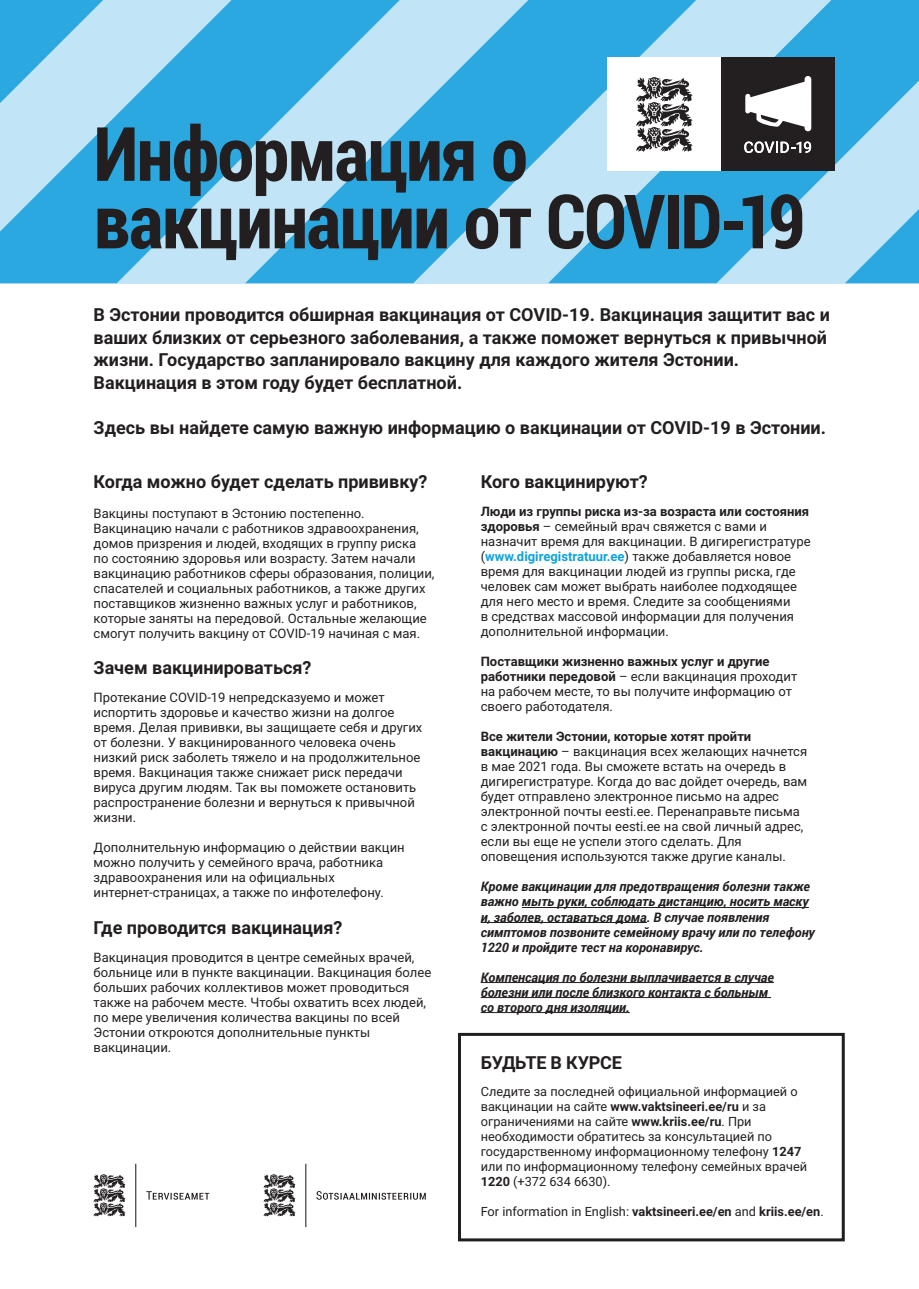
<style>
.page{position:relative;width:919px;height:1289px;background:#fff}
.page>*{position:absolute;margin:0;border:0;box-sizing:border-box;transform-origin:0 0}
.t1{font:700 75px/67.5px "Roboto Condensed";letter-spacing:-.02em;color:#231f20}
.t2{font:700 18px/22.5px "Roboto";color:#231f20}
.t3{font:13.05px/15px "Roboto";color:#231f20}
.t4{font:italic 700 13.05px/15px "Roboto";color:#231f20}
.t5{font:12.75px/15px "Roboto";color:#231f20}
.s1{font-weight:700}
.s2{font-weight:700;color:#0fa2dd}
</style>
<div class="page">
<svg style="left:0;top:0;width:245px;height:283px;background:#6bc1e9"></svg>
<svg style="left:245px;top:0;width:303px;height:283px;background:#6bc2e9"></svg>
<svg style="left:548px;top:0;width:370px;height:283px;background:#6cc1e8"></svg>
<svg style="left:844px;top:209px;width:74px;height:74px;background:#78c6eb"></svg>
<hr style="left:522px;top:907px;width:286px;height:1px;background:#231f20">
<hr style="left:480px;top:922px;width:166px;height:1px;background:#231f20">
<hr style="left:480px;top:982px;width:293px;height:1px;background:#231f20">
<hr style="left:480px;top:997px;width:291px;height:1px;background:#231f20">
<hr style="left:480px;top:1012px;width:149px;height:1px;background:#231f20">
<div style="left:458px;top:1032px;width:386px;height:209px;border:3px solid #211e1e"></div>
<div style="left:607px;top:58px;width:114px;height:113px;background:#fff"></div>
<svg style="left:636px;top:77px;width:56px;height:75px"></svg>
<div style="left:721px;top:58px;width:113px;height:113px;background:#231f20"></div>
<svg style="left:744px;top:141px;width:67px;height:12px"></svg>
<svg style="left:745px;top:76px;width:66px;height:55px"></svg>
<svg style="left:263px;top:1163px;width:43px;height:63px"></svg>
<svg style="left:316px;top:1191px;width:110px;height:8px"></svg>
<svg style="left:94px;top:1163px;width:42px;height:63px"></svg>
<svg style="left:146px;top:1191px;width:63px;height:8px"></svg>
<h1 class="t1" style="left:94px;top:117px;width:713px">Информация о вакцинации от COVID-19</h1>
<p class="t2" style="left:94px;top:303px;width:738px">В Эстонии проводится обширная вакцинация от COVID-19. Вакцинация защитит вас и ваших близких от серьезного заболевания, а также поможет вернуться к привычной жизни. Государство запланировало вакцину для каждого жителя Эстонии.<br>Вакцинация в этом году будет бесплатной.</p>
<h2 class="t2" style="left:94px;top:415px;width:734px">Здесь вы найдете самую важную информацию о вакцинации от COVID-19 в Эстонии.</h2>
<h2 class="t2" style="left:94px;top:469px;width:335px">Когда можно будет сделать прививку?</h2>
<p class="t3" style="left:94px;top:505px;width:342px">Вакцины поступают в Эстонию постепенно.<br>Вакцинацию начали с работников здравоохранения, домов призрения и людей, входящих в группу риска по состоянию здоровья или возрасту. Затем начали вакцинацию работников сферы образования, полиции, спасателей и социальных работников, а также других поставщиков жизненно важных услуг и работников, которые заняты на передовой. Остальные желающие смогут получить вакцину от COVID-19 начиная с мая.</p>
<h2 class="t2" style="left:94px;top:655px;width:219px">Зачем вакцинироваться?</h2>
<p class="t3" style="left:94px;top:689px;width:330px">Протекание COVID-19 непредсказуемо и может испортить здоровье и качество жизни на долгое время. Делая прививки, вы защищаете себя и других от болезни. У вакцинированного человека очень низкий риск заболеть тяжело и на продолжительное время. Вакцинация также снижает риск передачи вируса другим людям. Так вы поможете остановить распространение болезни и вернуться к привычной жизни.</p>
<p class="t3" style="left:94px;top:839px;width:313px">Дополнительную информацию о действии вакцин можно получить у семейного врача, работника здравоохранения или на официальных интернет-страницах, а также по инфотелефону.</p>
<h2 class="t2" style="left:94px;top:915px;width:250px">Где проводится вакцинация?</h2>
<p class="t3" style="left:94px;top:949px;width:339px">Вакцинация проводится в центре семейных врачей, больнице или в пункте вакцинации. Вакцинация более больших рабочих коллективов может проводиться также на рабочем месте. Чтобы охватить всех людей, по мере увеличения количества вакцины по всей Эстонии откроются дополнительные пункты вакцинации.</p>
<h2 class="t2" style="left:480px;top:469px;width:168px">Кого вакцинируют?</h2>
<p class="t3" style="left:480px;top:503px;width:331px"><span class="s1">Люди из группы риска из-за возраста или состояния здоровья</span> – семейный врач свяжется с вами и назначит время для вакцинации. В дигирегистратуре (<span class="s2">www.digiregistratuur.ee</span>) также добавляется новое время для вакцинации людей из группы риска, где человек сам может выбрать наиболее подходящее для него место и время. Следите за сообщениями<br>в средствах массовой информации для получения дополнительной информации.</p>
<p class="t3" style="left:480px;top:653px;width:318px"><span class="s1">Поставщики жизненно важных услуг и другие работники передовой</span> – если вакцинация проходит на рабочем месте, то вы получите информацию от своего работодателя.</p>
<p class="t3" style="left:480px;top:728px;width:328px"><span class="s1">Все жители Эстонии, которые хотят пройти вакцинацию</span> – вакцинация всех желающих начнется в мае 2021 года. Вы сможете встать на очередь в дигирегистратуре. Когда до вас дойдет очередь, вам будет отправлено электронное письмо на адрес электронной почты eesti.ee. Перенаправьте письма с электронной почты eesti.ee на свой личный адрес, если вы еще не успели этого сделать. Для оповещения используются также другие каналы.</p>
<p class="t4" style="left:480px;top:878px;width:335px">Кроме вакцинации для предотвращения болезни также важно мыть руки, соблюдать дистанцию, носить маску и, заболев, оставаться дома. В случае появления симптомов позвоните семейному врачу или по телефону 1220 и пройдите тест на коронавирус.</p>
<p class="t4" style="left:480px;top:968px;width:295px">Компенсация по болезни выплачивается в случае болезни или после близкого контакта с больным со второго дня изоляции.</p>
<h2 class="t2" style="left:480px;top:1050px;width:143px">БУДЬТЕ В КУРСЕ</h2>
<p class="t5" style="left:480px;top:1083px;width:328px">Следите за последней официальной информацией о вакцинации на сайте <span class="s1">www.vaktsineeri.ee/ru</span> и за ограничениями на сайте <span class="s1">www.kriis.ee/ru</span>. При необходимости обратитесь за консультацией по государственному информационному телефону <span class="s1">1247 </span>или по информационному телефону семейных врачей <span class="s1">1220</span> (+372 634 6630).</p>
<p class="t5" style="left:480px;top:1203px;width:344px">For information in English: <span class="s1">vaktsineeri.ee/en</span> and <span class="s1">kriis.ee/en</span>.</p>
</div>
